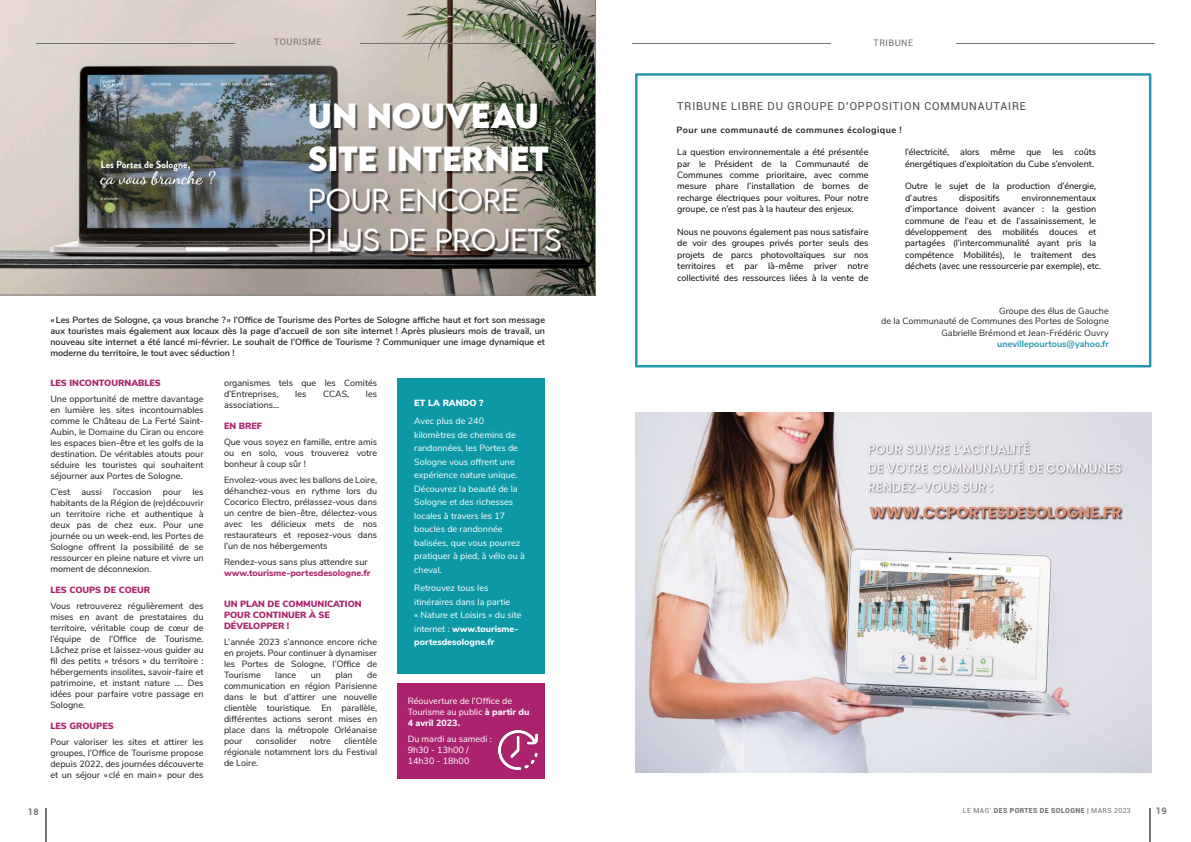
<style>
.page{position:relative;width:1191px;height:842px;background:#fff}
.page>*{position:absolute;margin:0;border:0;box-sizing:border-box;transform-origin:0 0}
.t1{font:700 31px/43px "LEMONMILK";color:#fff}
.t2{font:300 28.2px/40.2px "LEMONMILK";color:#fff}
.t3{font:11px "Roboto";color:#4d4d4d}
.t4{font:9px/11px "Nunito Sans";color:#1a1a1a;text-align:justify}
.t5{font:9px/11.4px "Nunito Sans";color:#000}
.t6{font:9px/13.5px "Nunito Sans";color:#fff}
.t7{font:600 9px/11px "Nunito Sans";color:#1a1a1a;text-align:justify}
.t8{font:9px/10px "Nunito Sans";color:#262626;text-align:right}
.t9{font:900 9px/11px "Nunito Sans";color:#ac236d}
.t10{font:700 9px "Nunito Sans";letter-spacing:.05em;color:#262626}
.t11{font:800 9px "Nunito Sans";color:#ac236d}
.t12{font:700 9px "Nunito Sans";color:#2397b0}
.t13{font:9px "Roboto";letter-spacing:.05em;color:#737373}
.t14{font:900 9px "Nunito Sans";color:#fff}
.t15{font:700 9px "Roboto";color:#737373}
.t16{font:900 7px "Roboto";letter-spacing:.05em;color:#737373}
.s1{font-weight:800}
.s2{font-weight:400}
</style>
<div class="page">
<img style="left:0;top:0;width:596px;height:295px">
<img style="left:310px;top:104px;width:253px;height:150px">
<div style="left:397px;top:378px;width:147px;height:295px;background:#0d98a8"></div>
<div style="left:397px;top:683px;width:147px;height:95px;background:#ac236d"></div>
<img style="left:499px;top:731px;width:38px;height:38px">
<div style="left:635px;top:73px;width:516px;height:294px;border:2px solid #2397b0"></div>
<hr style="left:1149px;top:808px;width:1px;height:34px;background:#737373">
<hr style="left:632px;top:43px;width:198px;height:1px;background:#737373">
<hr style="left:956px;top:43px;width:198px;height:1px;background:#737373">
<hr style="left:45px;top:808px;width:1px;height:34px;background:#737373">
<hr style="left:37px;top:43px;width:198px;height:1px;background:#737373">
<hr style="left:360px;top:43px;width:199px;height:1px;background:#737373">
<img style="left:635px;top:413px;width:516px;height:359px">
<p class="t13" style="left:274px;top:38px;width:49px">TOURISME</p>
<h1 class="t1" style="left:308px;top:93px;width:243px">UN NOUVEAU<br>SITE INTERNET</h1>
<h2 class="t2" style="left:308px;top:179px;width:255px">POUR ENCORE<br>PLUS DE PROJETS</h2>
<p class="t7" style="left:50px;top:314px;width:496px">« Les Portes de Sologne, ça vous branche ? » l’Office de Tourisme des Portes de Sologne affiche haut et fort son message aux touristes mais également aux locaux dès la page d’accueil de son site internet ! Après plusieurs mois de travail, un nouveau site internet a été lancé mi-février. Le souhait de l’Office de Tourisme ? Communiquer une image dynamique et moderne du territoire, le tout avec séduction !</p>
<p class="t4" style="left:224px;top:377px;width:155px">organismes tels que les Comités d’Entreprises,</p>
<p class="t9" style="left:50px;top:377px;width:112px">LES INCONTOURNABLES</p>
<p class="t4" style="left:50px;top:393px;width:155px">Une opportunité de mettre davantage en lumière les sites incontournables comme le Château de La Ferté Saint-Aubin, le Domaine du Ciran ou encore les espaces bien-être et les golfs de la destination. De véritables atouts pour séduire les touristes qui souhaitent séjourner aux Portes de Sologne.</p>
<p class="t4" style="left:50px;top:486px;width:155px">C’est aussi l’occasion pour les habitants de la Région de (re)découvrir un territoire riche et authentique à deux pas de chez eux. Pour une journée ou un week-end, les Portes de Sologne offrent la possibilité de se ressourcer en pleine nature et vivre un moment de déconnexion.</p>
<p class="t9" style="left:50px;top:584px;width:101px">LES COUPS DE COEUR</p>
<p class="t4" style="left:50px;top:600px;width:155px">Vous retrouverez régulièrement des mises en avant de prestataires du territoire, véritable coup de cœur de l’équipe de l’Office de Tourisme.<br>Lâchez prise et laissez-vous guider au fil des petits « trésors » du territoire : hébergements insolites, savoir-faire et patrimoine, et instant nature …. Des idées pour parfaire votre passage en Sologne.</p>
<p class="t9" style="left:50px;top:720px;width:65px">LES GROUPES</p>
<p class="t4" style="left:50px;top:736px;width:155px">Pour valoriser les sites et attirer les groupes, l’Office de Tourisme propose depuis 2022, des journées découverte et un séjour « clé en main » pour des</p>
<p class="t4" style="left:295px;top:388px;width:13px">les</p>
<p class="t4" style="left:323px;top:388px;width:27px">CCAS,</p>
<p class="t4" style="left:366px;top:388px;width:13px">les</p>
<p class="t14" style="left:414px;top:396px;width:71px">ET LA RANDO ?</p>
<p class="t6" style="left:414px;top:414px;width:112px">Avec plus de 240 kilomètres de chemins de randonnées, les Portes de<br>Sologne vous offrent une expérience nature unique.<br>Découvrez la beauté de la<br>Sologne et des richesses locales à travers les 17 boucles de randonnée balisées, que vous pourrez pratiquer à pied, à vélo ou à cheval.</p>
<p class="t6" style="left:414px;top:581px;width:109px">Retrouvez tous les itinéraires dans la partie<br>« Nature et Loisirs » du site internet : <span class="s1">www.tourisme&shy;portesdesologne.fr</span></p>
<p class="t4" style="left:224px;top:399px;width:57px">associations…</p>
<p class="t9" style="left:224px;top:420px;width:39px">EN BREF</p>
<p class="t4" style="left:224px;top:436px;width:155px">Que vous soyez en famille, entre amis ou en solo, vous trouverez votre bonheur à coup sûr !</p>
<p class="t4" style="left:224px;top:474px;width:155px">Envolez-vous avec les ballons de Loire, déhanchez-vous en rythme lors du Cocorico Electro, prélassez-vous dans un centre de bien-être, délectez-vous avec les délicieux mets de nos restaurateurs et reposez-vous dans l’un de nos hébergements</p>
<p class="t4" style="left:224px;top:556px;width:145px">Rendez-vous sans plus attendre sur</p>
<p class="t11" style="left:224px;top:567px;width:148px">www.tourisme-portesdesologne.fr</p>
<p class="t9" style="left:224px;top:598px;width:139px">UN PLAN DE COMMUNICATION<br>POUR CONTINUER À SE<br>DÉVELOPPER !</p>
<p class="t4" style="left:224px;top:636px;width:155px">L’année 2023 s’annonce encore riche en projets. Pour continuer à dynamiser les Portes de Sologne, l’Office de Tourisme</p>
<p class="t4" style="left:224px;top:669px;width:155px;text-indent:143px">de communication en région Parisienne dans le but d’attirer une nouvelle clientèle touristique. En parallèle, différentes actions seront mises en place dans la métropole Orléanaise pour</p>
<p class="t4" style="left:275px;top:669px;width:23px">lance</p>
<p class="t4" style="left:311px;top:669px;width:12px">un</p>
<p class="t4" style="left:335px;top:669px;width:19px">plan</p>
<p class="t6" style="left:408px;top:695px;width:123px;line-height:11px">Réouverture de l’Office de<br>Tourisme au public <span class="s1">à partir du<br>4 avril 2023.</span></p>
<p class="t6" style="left:408px;top:733px;width:86px;line-height:11px">Du mardi au samedi :<br>9h30 - 13h00 /<br>14h30 - 18h00</p>
<p class="t4" style="left:224px;top:735px;width:155px;text-indent:120px">clientèle régionale notamment lors du Festival de Loire.</p>
<p class="t4" style="left:256px;top:735px;width:43px">consolider</p>
<p class="t4" style="left:310px;top:735px;width:22px">notre</p>
<p class="t15" style="left:28px;top:808px;width:12px">18</p>
<p class="t13" style="left:873px;top:40px;width:41px">TRIBUNE</p>
<p class="t3" style="left:677px;top:102px;width:350px">TRIBUNE LIBRE DU GROUPE D’OPPOSITION COMMUNAUTAIRE</p>
<p class="t10" style="left:676px;top:124px;width:227px">Pour une communauté de communes écologique !</p>
<p class="t5" style="left:677px;top:147px;width:193px;text-align:justify">La question environnementale a été présentée par le Président de la Communauté de Communes comme prioritaire, avec comme mesure phare l’installation de bornes de recharge électriques pour voitures. Pour notre groupe, ce n’est pas à la hauteur des enjeux.</p>
<p class="t5" style="left:677px;top:226px;width:193px;text-align:justify">Nous ne pouvons également pas nous satisfaire de voir des groupes privés porter seuls des projets de parcs photovoltaïques sur nos territoires et par là-même priver notre collectivité des ressources liées à la vente de</p>
<p class="t5" style="left:905px;top:147px;width:193px">l’électricité, alors même que les coûts énergétiques d’exploitation du Cube s’envolent.</p>
<p class="t5" style="left:905px;top:181px;width:193px">Outre le sujet de la production d’énergie, d’autres</p>
<p class="t5" style="left:959px;top:192px;width:42px">dispositifs</p>
<p class="t5" style="left:905px;top:192px;width:198px;text-indent:116px">environnementaux d’importance doivent avancer : la gestion commune de l’eau et de l’assainissement, le développement des mobilités douces et partagées (l’intercommunalité ayant pris la compétence Mobilités), le traitement des déchets (avec une ressourcerie par exemple), etc.</p>
<p class="t8" style="left:881px;top:306px;width:229px">Groupe des élus de Gauche<br>de la Communauté de Communes des Portes de Sologne</p>
<p class="t8" style="left:941px;top:328px;width:169px">Gabrielle Brémond et Jean-Frédéric Ouvry</p>
<p class="t12" style="left:997px;top:338px;width:113px">unevillepourtous@yahoo.fr</p>
<p class="t16" style="left:963px;top:808px;width:169px"><span class="s2">LE MAG’</span> DES PORTES DE SOLOGNE <span class="s2">| MARS 2023</span></p>
<p class="t15" style="left:1156px;top:808px;width:12px">19</p>
</div>
